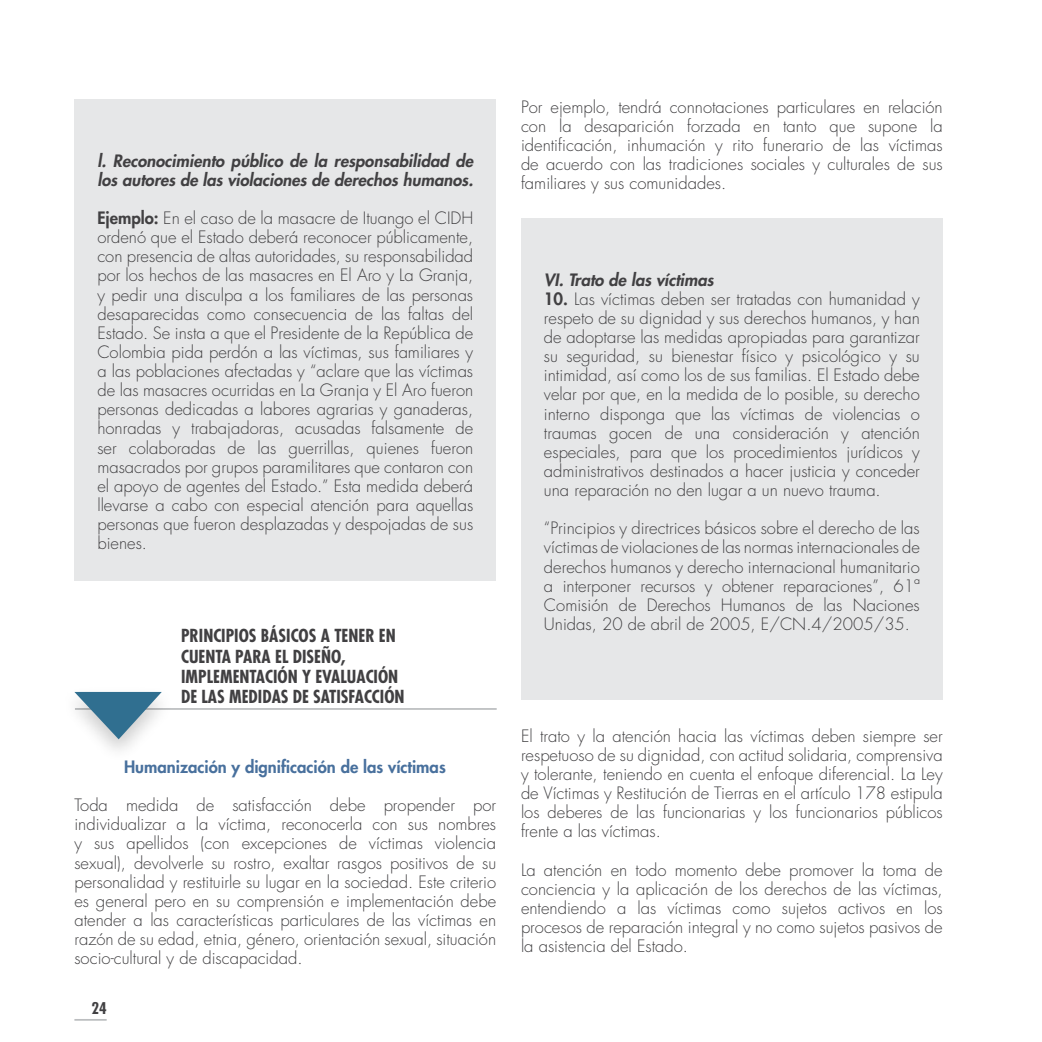
<style>
.page{position:relative;width:1042px;height:1042px;background:#fff}
.page>*{position:absolute;margin:0;border:0;box-sizing:border-box;transform-origin:0 0}
.t1{font:700 condensed 17.5px/20.1px "Futura Std";color:#414042}
.t2{font:300 16.62px/19.1px "Futura Std";color:#414042;text-align:justify}
.t3{font:italic 800 16.62px/19.1px "Futura Std";color:#414042}
.t4{font:800 16.62px "Futura Std";color:#48709d}
.t5{font:700 condensed 15.75px "Futura Std";color:#414042}
.s1{font-weight:800}
</style>
<div class="page">
<hr style="left:74px;top:1019px;width:33px;height:1px;background:#bcbec0">
<div style="left:74px;top:99px;width:422px;height:481px;background:#e6e7e8"></div>
<div style="left:521px;top:218px;width:422px;height:481px;background:#e6e7e8"></div>
<hr style="left:75px;top:708px;width:422px;height:2px;background:#bcbec0">
<div style="left:61px;top:685px;width:114px;height:79px;background:#000;opacity:.2"></div>
<svg style="left:74px;top:692px;width:88px;height:47px"></svg>
<p class="t3" style="left:97px;top:151px;width:377px">l. Reconocimiento público de la responsabilidad de los autores de las violaciones de derechos humanos.</p>
<p class="t2" style="left:97px;top:209px;width:377px"><span class="s1">Ejemplo:</span> En el caso de la masacre de Ituango el CIDH ordenó que el Estado deberá reconocer públicamente, con presencia de altas autoridades, su responsabilidad por los hechos de las masacres en El Aro y La Granja, y pedir una disculpa a los familiares de las personas desaparecidas como consecuencia de las faltas del Estado. Se insta a que el Presidente de la República de Colombia pida perdón a las víctimas, sus familiares y a las poblaciones afectadas y “aclare que las víctimas de las masacres ocurridas en La Granja y El Aro fueron personas dedicadas a labores agrarias y ganaderas, honradas y trabajadoras, acusadas falsamente de ser colaboradas de las guerrillas, quienes fueron masacrados por grupos paramilitares que contaron con el apoyo de agentes del Estado.” Esta medida deberá llevarse a cabo con especial atención para aquellas personas que fueron desplazadas y despojadas de sus bienes.</p>
<p class="t1" style="left:181px;top:626px;width:225px">PRINCIPIOS BÁSICOS A TENER EN<br>CUENTA PARA EL DISEÑO,<br>IMPLEMENTACIÓN Y EVALUACIÓN<br>DE LAS MEDIDAS DE SATISFACCIÓN</p>
<p class="t4" style="left:124px;top:756px;width:323px">Humanización y dignificación de las víctimas</p>
<p class="t2" style="left:74px;top:796px;width:423px">Toda medida de satisfacción debe propender por individualizar a la víctima, reconocerla con sus nombres y sus apellidos (con excepciones de víctimas violencia sexual), devolverle su rostro, exaltar rasgos positivos de su personalidad y restituirle su lugar en la sociedad. Este criterio es general pero en su comprensión e implementación debe atender a las características particulares de las víctimas en razón de su edad, etnia, género, orientación sexual, situación socio-cultural y de discapacidad.</p>
<p class="t5" style="left:91px;top:998px;width:17px">24</p>
<p class="t2" style="left:521px;top:98px;width:423px">Por ejemplo, tendrá connotaciones particulares en relación con la desaparición forzada en tanto que supone la identificación, inhumación y rito funerario de las víctimas de acuerdo con las tradiciones sociales y culturales de sus familiares y sus comunidades.</p>
<p class="t3" style="left:544px;top:270px;width:171px">VI. Trato de las víctimas</p>
<p class="t2" style="left:544px;top:290px;width:377px"><span class="s1">10.</span> Las víctimas deben ser tratadas con humanidad y respeto de su dignidad y sus derechos humanos, y han de adoptarse las medidas apropiadas para garantizar su seguridad, su bienestar físico y psicológico y su intimidad, así como los de sus familias. El Estado debe velar por que, en la medida de lo posible, su derecho interno disponga que las víctimas de violencias o traumas gocen de una consideración y atención especiales, para que los procedimientos jurídicos y administrativos destinados a hacer justicia y conceder una reparación no den lugar a un nuevo trauma.</p>
<p class="t2" style="left:544px;top:519px;width:377px">“Principios y directrices básicos sobre el derecho de las víctimas de violaciones de las normas internacionales de derechos humanos y derecho internacional humanitario a interponer recursos y obtener reparaciones”, 61ª Comisión de Derechos Humanos de las Naciones Unidas, 20 de abril de 2005, E/CN.4/2005/35.</p>
<p class="t2" style="left:521px;top:727px;width:423px">El trato y la atención hacia las víctimas deben siempre ser respetuoso de su dignidad, con actitud solidaria, comprensiva y tolerante, teniendo en cuenta el enfoque diferencial. La Ley de Víctimas y Restitución de Tierras en el artículo 178 estipula los deberes de las funcionarias y los funcionarios públicos frente a las víctimas.</p>
<p class="t2" style="left:521px;top:860px;width:423px">La atención en todo momento debe promover la toma de conciencia y la aplicación de los derechos de las víctimas, entendiendo a las víctimas como sujetos activos en los procesos de reparación integral y no como sujetos pasivos de la asistencia del Estado.</p>
</div>
